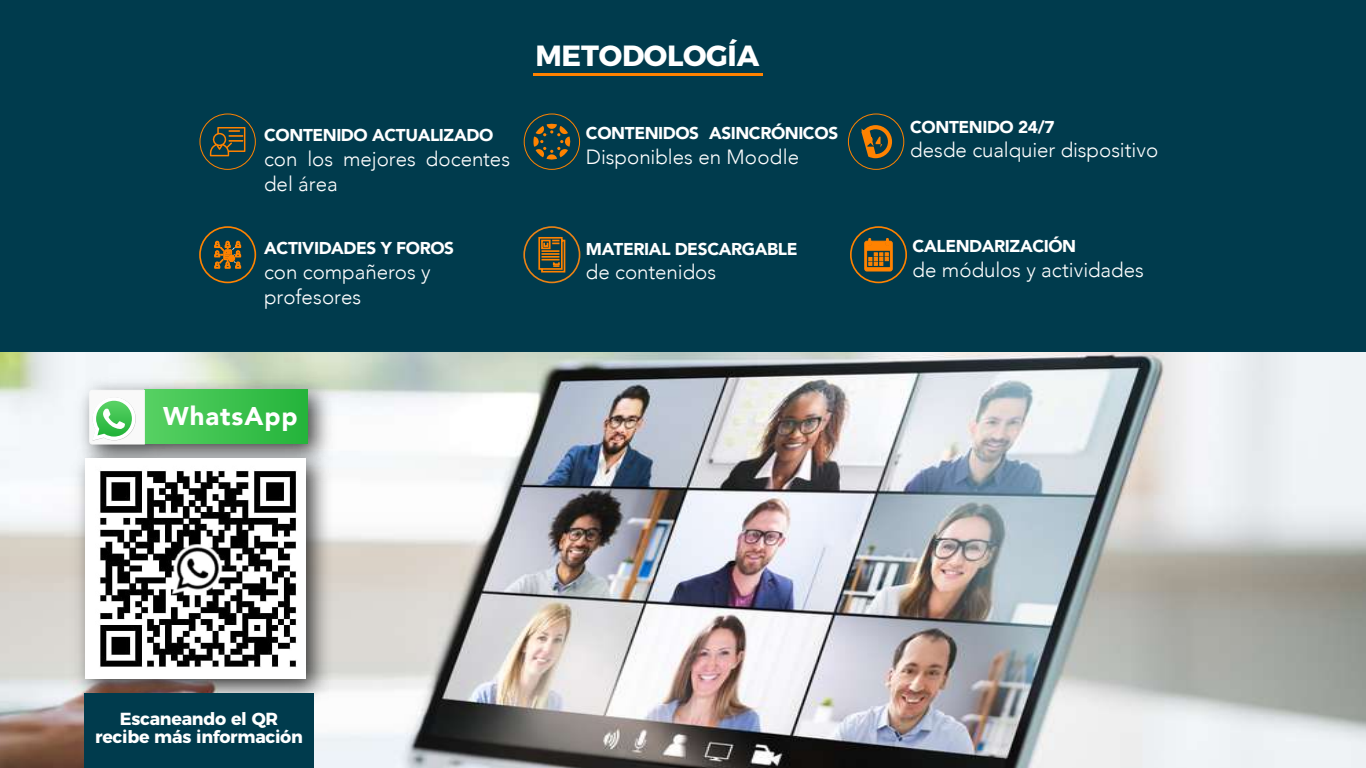
<style>
.page{position:relative;width:1366px;height:768px;background:#fff}
.page>*{position:absolute;margin:0;border:0;box-sizing:border-box;transform-origin:0 0}
.t1{font:700 29.2px "Montserrat";letter-spacing:-.015em;color:#fff}
.t2{font:900 25.6px "Avenir";letter-spacing:.04em;color:#fff}
.t3{font:300 20.5px/24.6px "Avenir";color:#fff}
.t4{font:700 17.5px/18.2px "Montserrat";letter-spacing:-.015em;color:#fff;text-align:center}
.t5{font:900 17.1px "Avenir";letter-spacing:-.02em;color:#fff}
</style>
<div class="page">
<img style="left:466px;top:352px;width:900px;height:416px">
<div style="left:0;top:0;width:1366px;height:352px;background:#003b4d"></div>
<div style="left:850px;top:226px;width:57px;height:57px;border:2px solid #ff8200;border-radius:50%"></div>
<svg style="left:864px;top:238px;width:29px;height:34px"></svg>
<div style="left:848px;top:114px;width:56px;height:56px;border:1px solid #ff8200;border-radius:50%"></div>
<svg style="left:861px;top:125px;width:31px;height:33px"></svg>
<div style="left:524px;top:114px;width:56px;height:56px;border:1px solid #ff8200;border-radius:50%"></div>
<svg style="left:533px;top:124px;width:37px;height:36px"></svg>
<svg style="left:538px;top:237px;width:28px;height:36px"></svg>
<div style="left:523px;top:226px;width:57px;height:57px;border:2px solid #ea8215;border-radius:50%"></div>
<svg style="left:212px;top:127px;width:33px;height:18px"></svg>
<div style="left:199px;top:114px;width:57px;height:56px;border:1px solid #ff8200;border-radius:50%"></div>
<hr style="left:533px;top:73px;width:230px;height:3px;background:#ff8200">
<img style="left:0;top:145px;width:466px;height:623px">
<img style="left:85px;top:458px;width:221px;height:221px">
<div style="left:84px;top:693px;width:230px;height:75px;background:#003b4d"></div>
<p class="t5" style="left:264px;top:121px;width:231px">CONTENIDO ACTUALIZADO</p>
<p class="t3" style="left:264px;top:147px;width:248px">con los mejores docentes del área</p>
<p class="t5" style="left:264px;top:234px;width:191px">ACTIVIDADES Y FOROS</p>
<p class="t3" style="left:264px;top:260px;width:168px">con compañeros y profesores</p>
<h1 class="t1" style="left:535px;top:32px;width:225px">METODOLOGÍA</h1>
<p class="t5" style="left:586px;top:118px;width:254px">CONTENIDOS ASINCRÓNICOS</p>
<p class="t3" style="left:586px;top:144px;width:215px">Disponibles en Moodle</p>
<p class="t5" style="left:586px;top:234px;width:213px">MATERIAL DESCARGABLE</p>
<p class="t3" style="left:586px;top:260px;width:132px">de contenidos</p>
<p class="t2" style="left:163px;top:394px;width:136px">WhatsApp</p>
<p class="t5" style="left:910px;top:112px;width:146px">CONTENIDO 24/7</p>
<p class="t3" style="left:910px;top:138px;width:250px">desde cualquier dispositivo</p>
<p class="t5" style="left:913px;top:231px;width:165px">CALENDARIZACIÓN</p>
<p class="t3" style="left:913px;top:257px;width:233px">de módulos y actividades</p>
<p class="t4" style="left:95px;top:708px;width:209px">Escaneando el QR recibe más información</p>
</div>
